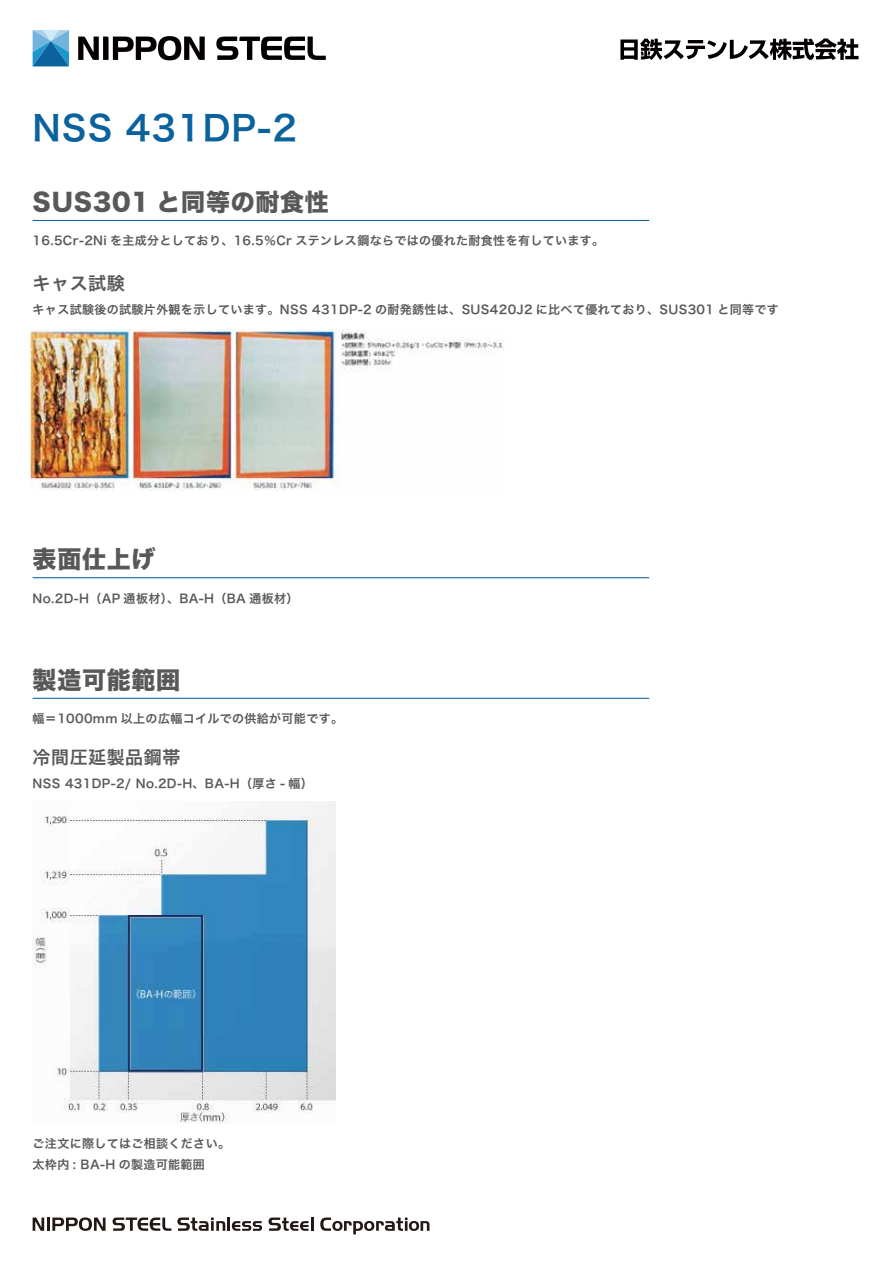
<style>
.page{position:relative;width:893px;height:1263px;background:#fff}
.page>*{position:absolute;margin:0;border:0;box-sizing:border-box;transform-origin:0 0}
.t1{font:34.5px "Hira Kaku Pro W6";letter-spacing:.03em;color:#0b629d}
.t2{font:24px "Hira Kaku Std W8";letter-spacing:.03em;color:#595757}
.t3{font:18px "Hira Kaku Pro W6";letter-spacing:.03em;color:#595757}
.t4{font:12px/21px "Hira Kaku Pro W6";letter-spacing:.03em;color:#595757}
</style>
<div class="page">
<hr style="left:33px;top:220px;width:616px;height:1px;background:#0b629d">
<hr style="left:33px;top:577px;width:616px;height:1px;background:#0b629d">
<hr style="left:33px;top:698px;width:616px;height:1px;background:#0b629d">
<img style="left:30px;top:330px;width:475px;height:161px">
<img style="left:33px;top:802px;width:302px;height:321px">
<svg style="left:33px;top:30px;width:36px;height:36px"></svg>
<svg style="left:78px;top:36px;width:127px;height:24px"></svg>
<svg style="left:216px;top:37px;width:110px;height:23px"></svg>
<svg style="left:620px;top:39px;width:239px;height:21px"></svg>
<svg style="left:33px;top:1217px;width:11px;height:14px"></svg>
<hr style="left:47px;top:1217px;width:3px;height:14px;background:#231815">
<svg style="left:52px;top:1217px;width:54px;height:14px"></svg>
<svg style="left:113px;top:1217px;width:58px;height:14px"></svg>
<svg style="left:177px;top:1217px;width:85px;height:14px"></svg>
<svg style="left:268px;top:1217px;width:45px;height:14px"></svg>
<svg style="left:320px;top:1217px;width:109px;height:17px"></svg>
<h1 class="t1" style="left:33px;top:97px;width:266px">NSS 431DP-2</h1>
<h2 class="t2" style="left:33px;top:189px;width:298px">SUS301 と同等の耐食性</h2>
<p class="t4" style="left:33px;top:230px;width:573px">16.5Cr-2Ni を主成分としており、16.5％Cr ステンレス鋼ならではの優れた耐食性を有しています。</p>
<h3 class="t3" style="left:33px;top:267px;width:94px">キャス試験</h3>
<p class="t4" style="left:33px;top:299px;width:748px">キャス試験後の試験片外観を示しています。NSS 431DP-2 の耐発銹性は、SUS420J2 に比べて優れており、SUS301 と同等です</p>
<h2 class="t2" style="left:33px;top:546px;width:124px">表面仕上げ</h2>
<p class="t4" style="left:33px;top:587px;width:267px">No.2D-H（AP 通板材）、BA-H（BA 通板材）</p>
<h2 class="t2" style="left:33px;top:666px;width:149px">製造可能範囲</h2>
<p class="t4" style="left:33px;top:708px;width:312px">幅＝1000mm 以上の広幅コイルでの供給が可能です。</p>
<h3 class="t3" style="left:33px;top:741px;width:149px">冷間圧延製品鋼帯</h3>
<p class="t4" style="left:33px;top:772px;width:282px">NSS 431DP-2/ No.2D-H、BA-H（厚さ - 幅）</p>
<p class="t4" style="left:33px;top:1132px;width:199px">ご注文に際してはご相談ください。太枠内 : BA-H の製造可能範囲</p>
</div>
